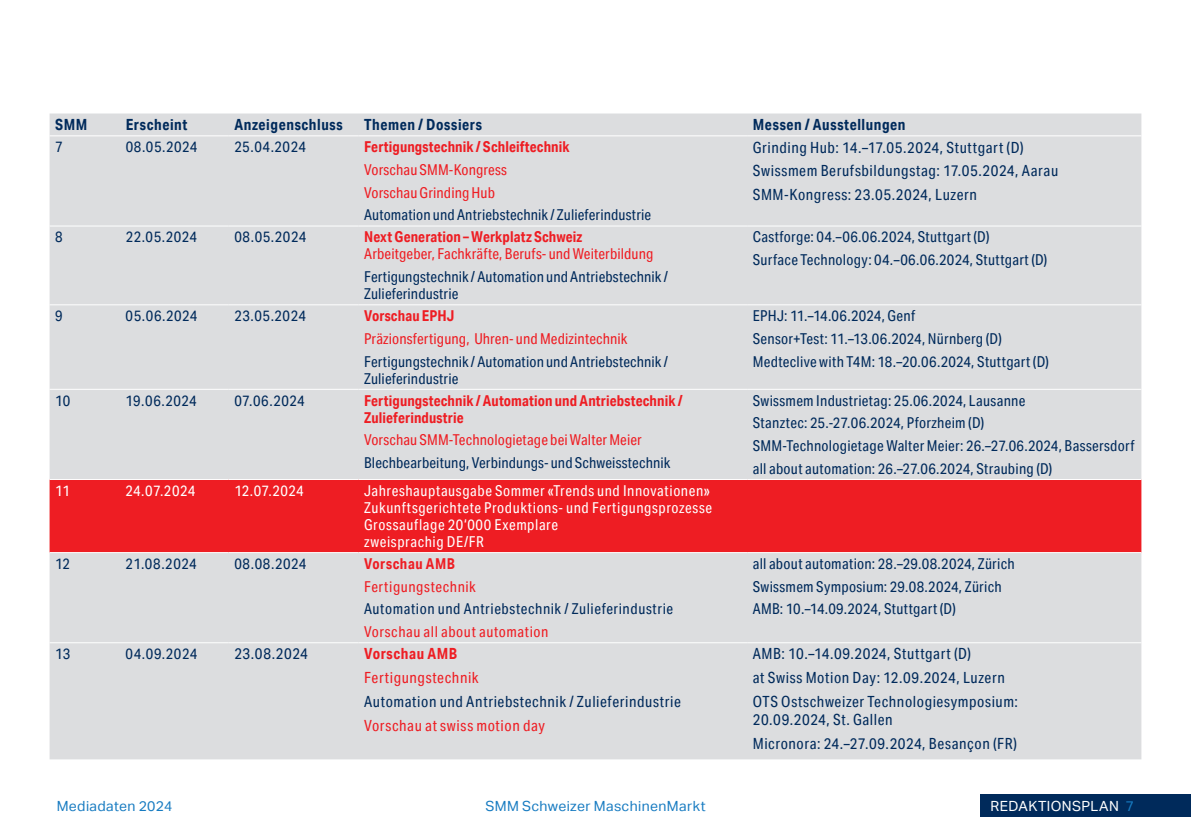
<style>
.page{position:relative;width:1191px;height:840px;background:#fff}
.page>*{position:absolute;margin:0;border:0;box-sizing:border-box;transform-origin:0 0}
.t1{font:15.4px/23.6px "Aktiv Grotesk Cd";letter-spacing:.04em;color:#002a5b}
.t2{font:700 15.4px "Aktiv Grotesk Cd";letter-spacing:.04em;color:#002a5b}
.t3{font:15.4px "Aktiv Grotesk Cd";letter-spacing:.04em;color:#ee1d23}
.t4{font:700 15.4px "Aktiv Grotesk Cd";letter-spacing:.04em;color:#ee1d23}
.t5{font:15px/22.6px "Aktiv Grotesk Cd";letter-spacing:.015em;color:#002a5b}
.t6{font:15px/22.6px "Aktiv Grotesk Cd";letter-spacing:.01em;color:#ee1d23}
.t7{font:15px/17px "Aktiv Grotesk Cd";letter-spacing:.04em;color:#fff}
.t8{font:700 15px/17px "Aktiv Grotesk Cd";letter-spacing:.01em;color:#ee1d23}
.t9{font:15px "Aktiv Grotesk Cd";letter-spacing:.04em;color:#002a5b}
.t10{font:15px "Aktiv Grotesk Cd";letter-spacing:.035em;color:#ee1d23}
.t11{font:15px "Aktiv Grotesk Cd";letter-spacing:.04em;color:#ee1d23}
.t12{font:700 15px "Aktiv Grotesk Cd";letter-spacing:.04em;color:#ee1d23}
.t13{font:14px "Aktiv Grotesk";letter-spacing:.025em;color:#177bc1}
.t14{font:14px "Aktiv Grotesk";letter-spacing:.03em;color:#fff}
.s1{color:#177bc1}
</style>
<div class="page">
<div style="left:50px;top:113px;width:1091px;height:646px;background:#dcdddf"></div>
<div style="left:50px;top:136px;width:1091px;height:89px;background:#dcdddf"></div>
<div style="left:50px;top:479px;width:1091px;height:72px;background:#ee1d23"></div>
<hr style="left:50px;top:135px;width:70px;height:1px;background:#fff">
<hr style="left:120px;top:135px;width:109px;height:1px;background:#fff">
<hr style="left:229px;top:135px;width:129px;height:1px;background:#fff">
<hr style="left:358px;top:135px;width:389px;height:1px;background:#fff">
<hr style="left:747px;top:135px;width:394px;height:1px;background:#fff">
<hr style="left:50px;top:304px;width:70px;height:1px;background:#fff">
<hr style="left:120px;top:304px;width:109px;height:1px;background:#fff">
<hr style="left:229px;top:304px;width:129px;height:1px;background:#fff">
<hr style="left:358px;top:304px;width:389px;height:1px;background:#fff">
<hr style="left:747px;top:304px;width:394px;height:1px;background:#fff">
<hr style="left:50px;top:642px;width:70px;height:1px;background:#fff">
<hr style="left:120px;top:642px;width:109px;height:1px;background:#fff">
<hr style="left:229px;top:642px;width:129px;height:1px;background:#fff">
<hr style="left:358px;top:642px;width:389px;height:1px;background:#fff">
<hr style="left:747px;top:642px;width:394px;height:1px;background:#fff">
<hr style="left:50px;top:478px;width:70px;height:1px;background:#fff">
<hr style="left:120px;top:478px;width:109px;height:1px;background:#fff">
<hr style="left:229px;top:478px;width:129px;height:1px;background:#fff">
<hr style="left:358px;top:478px;width:389px;height:1px;background:#fff">
<hr style="left:747px;top:478px;width:394px;height:1px;background:#fff">
<hr style="left:50px;top:551px;width:70px;height:1px;background:#fff">
<hr style="left:120px;top:551px;width:109px;height:1px;background:#fff">
<hr style="left:229px;top:551px;width:129px;height:1px;background:#fff">
<hr style="left:358px;top:551px;width:389px;height:1px;background:#fff">
<hr style="left:747px;top:551px;width:394px;height:1px;background:#fff">
<hr style="left:50px;top:225px;width:70px;height:1px;background:#fff">
<hr style="left:120px;top:225px;width:109px;height:1px;background:#fff">
<hr style="left:229px;top:225px;width:129px;height:1px;background:#fff">
<hr style="left:358px;top:225px;width:389px;height:1px;background:#fff">
<hr style="left:747px;top:225px;width:394px;height:1px;background:#fff">
<hr style="left:50px;top:388px;width:70px;height:1px;background:#fff">
<hr style="left:120px;top:388px;width:109px;height:1px;background:#fff">
<hr style="left:229px;top:388px;width:129px;height:1px;background:#fff">
<hr style="left:358px;top:388px;width:389px;height:1px;background:#fff">
<hr style="left:747px;top:388px;width:394px;height:1px;background:#fff">
<div style="left:980px;top:794px;width:211px;height:22px;background:#002a5b"></div>
<p class="t2" style="left:55px;top:115px;width:34px">SMM</p>
<p class="t2" style="left:126px;top:115px;width:63px">Erscheint</p>
<p class="t2" style="left:234px;top:115px;width:110px">Anzeigenschluss</p>
<p class="t2" style="left:364px;top:115px;width:119px">Themen / Dossiers</p>
<p class="t2" style="left:753px;top:115px;width:154px">Messen / Ausstellungen</p>
<p class="t5" style="left:55px;top:135px;width:9px">7</p>
<p class="t5" style="left:126px;top:135px;width:73px">08.05.2024</p>
<p class="t5" style="left:234px;top:135px;width:73px">25.04.2024</p>
<p class="t8" style="left:364px;top:138px;width:207px">Fertigungstechnik / Schleiftechnik</p>
<p class="t6" style="left:364px;top:158px;width:144px">Vorschau SMM-Kongress<br>Vorschau Grinding Hub</p>
<p class="t5" style="left:364px;top:203px;width:288px">Automation und Antriebstechnik / Zulieferindustrie</p>
<p class="t1" style="left:753px;top:135px;width:307px">Grinding Hub: 14.–17.05.2024, Stuttgart (D)<br>Swissmem Berufsbildungstag: 17.05.2024, Aarau<br>SMM-Kongress: 23.05.2024, Luzern</p>
<p class="t5" style="left:55px;top:225px;width:9px">8</p>
<p class="t5" style="left:126px;top:225px;width:73px">22.05.2024</p>
<p class="t5" style="left:234px;top:225px;width:73px">08.05.2024</p>
<p class="t8" style="left:364px;top:228px;width:220px">Next Generation – Werkplatz Schweiz</p>
<p class="t6" style="left:364px;top:242px;width:291px">Arbeitgeber, Fachkräfte, Berufs- und Weiterbildung</p>
<p class="t5" style="left:364px;top:268px;width:305px;line-height:17px">Fertigungstechnik / Automation und Antriebstechnik /<br>Zulieferindustrie</p>
<p class="t5" style="left:55px;top:304px;width:9px">9</p>
<p class="t5" style="left:126px;top:304px;width:73px">05.06.2024</p>
<p class="t5" style="left:234px;top:304px;width:73px">23.05.2024</p>
<p class="t8" style="left:364px;top:307px;width:92px">Vorschau EPHJ</p>
<p class="t6" style="left:364px;top:327px;width:265px">Präzionsfertigung, Uhren- und Medizintechnik</p>
<p class="t5" style="left:364px;top:352px;width:305px;line-height:17px">Fertigungstechnik / Automation und Antriebstechnik /<br>Zulieferindustrie</p>
<p class="t5" style="left:55px;top:388px;width:17px">10</p>
<p class="t5" style="left:126px;top:388px;width:73px">19.06.2024</p>
<p class="t5" style="left:234px;top:388px;width:72px">07.06.2024</p>
<p class="t8" style="left:364px;top:391px;width:320px">Fertigungstechnik / Automation und Antriebstechnik /<br>Zulieferindustrie</p>
<p class="t6" style="left:364px;top:428px;width:279px">Vorschau SMM-Technologietage bei Walter Meier</p>
<p class="t5" style="left:364px;top:451px;width:308px">Blechbearbeitung, Verbindungs- und Schweisstechnik</p>
<p class="t7" style="left:55px;top:481px;width:16px">11</p>
<p class="t7" style="left:126px;top:481px;width:71px">24.07.2024</p>
<p class="t7" style="left:234px;top:481px;width:71px">12.07.2024</p>
<p class="t7" style="left:364px;top:481px;width:349px">Jahreshauptausgabe Sommer «Trends und Innovationen» Zukunftsgerichtete Produktions- und Fertigungsprozesse Grossauflage 20‘000 Exemplare<br>zweisprachig DE/FR</p>
<p class="t5" style="left:55px;top:552px;width:16px">12</p>
<p class="t5" style="left:126px;top:552px;width:72px">21.08.2024</p>
<p class="t5" style="left:234px;top:552px;width:73px">08.08.2024</p>
<p class="t12" style="left:364px;top:554px;width:92px">Vorschau AMB</p>
<p class="t11" style="left:364px;top:577px;width:113px">Fertigungstechnik</p>
<p class="t9" style="left:364px;top:599px;width:310px">Automation und Antriebstechnik / Zulieferindustrie</p>
<p class="t10" style="left:364px;top:622px;width:186px">Vorschau all about automation</p>
<p class="t5" style="left:55px;top:642px;width:17px">13</p>
<p class="t5" style="left:126px;top:642px;width:73px">04.09.2024</p>
<p class="t1" style="left:234px;top:641px;width:75px">23.08.2024</p>
<p class="t4" style="left:364px;top:644px;width:95px">Vorschau AMB</p>
<p class="t3" style="left:364px;top:668px;width:116px">Fertigungstechnik</p>
<p class="t1" style="left:364px;top:689px;width:318px">Automation und Antriebstechnik / Zulieferindustrie</p>
<p class="t3" style="left:364px;top:715px;width:182px">Vorschau at swiss motion day</p>
<p class="t5" style="left:753px;top:225px;width:296px">Castforge: 04.–06.06.2024, Stuttgart (D)<br>Surface Technology: 04.–06.06.2024, Stuttgart (D)</p>
<p class="t5" style="left:752px;top:304px;width:298px">EPHJ: 11.–14.06.2024, Genf<br>Sensor+Test: 11.–13.06.2024, Nürnberg (D)<br>Medteclive with T4M: 18.–20.06.2024, Stuttgart (D)</p>
<p class="t5" style="left:752px;top:388px;width:383px">Swissmem Industrietag: 25.06.2024, Lausanne<br>Stanztec: 25.-27.06.2024, Pforzheim (D)<br>SMM-Technologietage Walter Meier: 26.–27.06.2024, Bassersdorf all about automation: 26.–27.06.2024, Straubing (D)</p>
<p class="t5" style="left:752px;top:552px;width:263px">all about automation: 28.–29.08.2024, Zürich<br>Swissmem Symposium: 29.08.2024, Zürich<br>AMB: 10.–14.09.2024, Stuttgart (D)</p>
<p class="t1" style="left:753px;top:641px;width:267px">AMB: 10.–14.09.2024, Stuttgart (D)<br>at Swiss Motion Day: 12.09.2024, Luzern<br>OTS Ostschweizer Technologiesymposium:</p>
<p class="t1" style="left:753px;top:707px;width:266px">20.09.2024, St. Gallen<br>Micronora: 24.–27.09.2024, Besançon (FR)</p>
<p class="t13" style="left:57px;top:797px;width:117px">Mediadaten 2024</p>
<p class="t13" style="left:485px;top:797px;width:222px">SMM Schweizer MaschinenMarkt</p>
<p class="t14" style="left:990px;top:797px;width:145px">REDAKTIONSPLAN <span class="s1">7</span></p>
</div>
